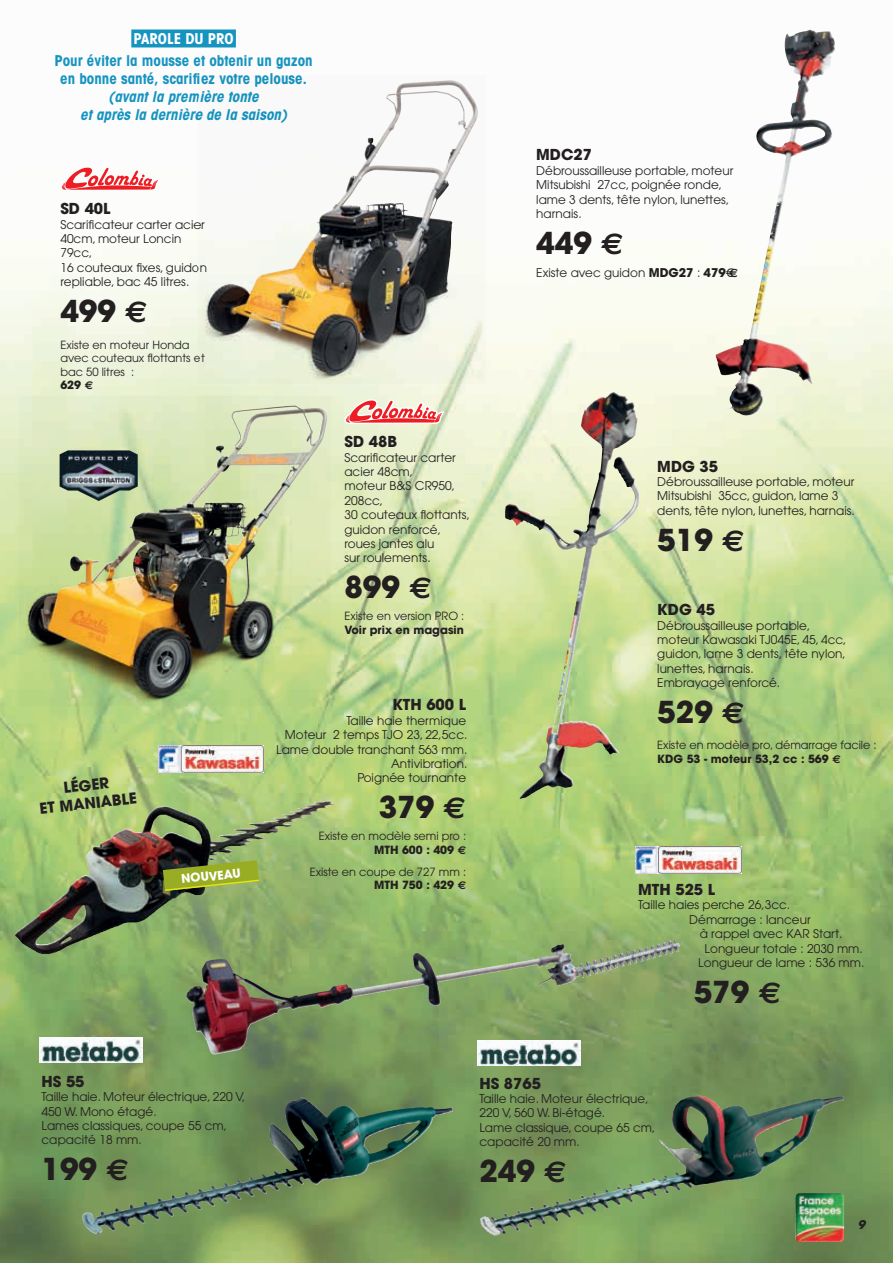
<style>
.page{position:relative;width:893px;height:1263px;background:#fff}
.page>*{position:absolute;margin:0;border:0;box-sizing:border-box;transform-origin:0 0}
.t1{font:700 30px "Avant Garde";color:#231f20}
.t2{font:700 condensed 15px/18px "Avant Garde";color:#1694c0;text-align:center}
.t3{font:700 15px/18px "Avant Garde";color:#231f20;text-align:center}
.t4{font:italic 700 condensed 15px/18px "Avant Garde";color:#1694c0;text-align:center}
.t5{font:700 condensed 15px "Avant Garde";color:#fff}
.t6{font:12px/14.4px "Avant Garde";color:#231f20}
.t7{font:700 12px "Avant Garde";color:#fff}
.t8{font:italic 700 12px "Avant Garde";color:#231f20}
.t9{font:11.25px/13.5px "Avant Garde";color:#231f20}
.t10{font:700 11.25px "Avant Garde";color:#231f20}
.s1{font-family:"Euro Sans"}
.s2{font-weight:700}
.s3{font-family:"Euro Sans";font-weight:700}
</style>
<div class="page">
<img style="left:0;top:29px;width:893px;height:1234px">
<div style="left:131px;top:29px;width:105px;height:18px;background:#1694c0"></div>
<svg style="left:60px;top:166px;width:100px;height:25px"></svg>
<svg style="left:344px;top:399px;width:100px;height:25px"></svg>
<img style="left:785px;top:30px;width:25px;height:10px">
<img style="left:589px;top:392px;width:25px;height:14px">
<img style="left:148px;top:801px;width:176px;height:41px">
<svg style="left:163px;top:860px;width:98px;height:32px;background:#889a31"></svg>
<img style="left:158px;top:745px;width:106px;height:27px">
<img style="left:660px;top:939px;width:15px;height:8px">
<img style="left:636px;top:846px;width:105px;height:27px">
<img style="left:82px;top:1098px;width:222px;height:136px">
<img style="left:656px;top:1096px;width:39px;height:85px">
<img style="left:477px;top:1040px;width:103px;height:25px">
<img style="left:39px;top:1037px;width:103px;height:25px">
<img style="left:795px;top:1193px;width:49px;height:49px">
<img style="left:19px;top:396px;width:312px;height:309px">
<img style="left:231px;top:405px;width:63px;height:40px">
<img style="left:199px;top:75px;width:287px;height:309px">
<img style="left:386px;top:80px;width:63px;height:46px">
<p class="t5" style="left:133px;top:29px;width:102px">PAROLE DU PRO</p>
<p class="t2" style="left:54px;top:52px;width:260px">Pour éviter la mousse et obtenir un gazon en bonne santé, scarifiez votre pelouse.</p>
<p class="t4" style="left:80px;top:88px;width:212px">(avantla première tonte etaprèsla dernière de la saison)</p>
<p class="t3" style="left:60px;top:200px;width:52px">SD 40L</p>
<p class="t6" style="left:60px;top:217px;width:148px">Scarificateur carter acier<br>40cm, moteur Loncin<br>79cc,<br>16 couteaux fixes, guidon repliable, bac 45 litres.</p>
<h1 class="t1" style="left:60px;top:292px;width:89px">499 <span class="s1">E</span></h1>
<p class="t9" style="left:60px;top:338px;width:146px">Existe en moteur Honda avec couteaux flottants et bac 50 litres :<br><span class="s2">629</span> <span class="s3">€</span></p>
<p class="t3" style="left:37px;top:781px;width:99px;rotate:-6deg">LÉGER<br>ET MANIABLE</p>
<p class="t7" style="left:181px;top:871px;width:61px;rotate:-6deg">NOUVEAU</p>
<p class="t3" style="left:344px;top:433px;width:54px">SD 48B</p>
<p class="t6" style="left:344px;top:450px;width:127px">Scarificateur carter acier 48cm,<br>moteur B&amp;S CR950,<br>208cc,<br>30 couteaux flottants, guidon renforcé, roues jantes alu<br>sur roulements.</p>
<h1 class="t1" style="left:344px;top:568px;width:89px">899 <span class="s1">E</span></h1>
<p class="t9" style="left:344px;top:609px;width:121px">Existe en version PRO :</p>
<p class="t10" style="left:344px;top:622px;width:121px">Voir prix en magasin</p>
<p class="t3" style="left:392px;top:696px;width:75px">KTH 600 L</p>
<p class="t6" style="left:276px;top:713px;width:193px;text-align:right">Taille haie thermique<br>Moteur 2 temps TJO 23, 22,5cc.<br>Lame double tranchant 563 mm.<br>Antivibration.<br>Poignée tournante</p>
<h1 class="t1" style="left:379px;top:788px;width:89px">379 <span class="s1">E</span></h1>
<p class="t9" style="left:319px;top:829px;width:149px;text-align:right">Existe en modèle semi pro :<br><span class="s2">MTH 600 : 409</span> <span class="s3">€</span></p>
<p class="t9" style="left:310px;top:865px;width:158px;text-align:right">Existe en coupe de 727 mm :<br><span class="s2">MTH 750 : 429</span> <span class="s3">€</span></p>
<p class="t3" style="left:536px;top:146px;width:57px">MDC27</p>
<p class="t6" style="left:536px;top:163px;width:199px">Débroussailleuse portable, moteur<br>Mitsubishi 27cc, poignée ronde, lame 3 dents, tête nylon, lunettes, harnais.</p>
<h1 class="t1" style="left:536px;top:223px;width:89px">449 <span class="s1">E</span></h1>
<p class="t6" style="left:536px;top:265px;width:203px">Existe avec guidon <span class="s2">MDG27</span> : <span class="s2">479</span> <span class="s3">€</span></p>
<p class="t3" style="left:657px;top:457px;width:62px">MDG 35</p>
<p class="t6" style="left:657px;top:474px;width:199px">Débroussailleuse portable, moteur<br>Mitsubishi 35cc, guidon, lame 3 dents, tête nylon, lunettes, harnais.</p>
<h1 class="t1" style="left:657px;top:520px;width:89px">519 <span class="s1">E</span></h1>
<p class="t3" style="left:657px;top:600px;width:59px">KDG 45</p>
<p class="t6" style="left:657px;top:618px;width:191px">Débroussailleuse portable, moteur Kawasaki TJ045E, 45, 4cc, guidon, lame 3 dents, tête nylon, lunettes, harnais.<br>Embrayage renforcé.</p>
<h1 class="t1" style="left:657px;top:693px;width:89px">529 <span class="s1">E</span></h1>
<p class="t9" style="left:657px;top:738px;width:221px">Existe en modèle pro, démarrage facile :<br><span class="s2">KDG 53 - moteur 53,2 cc : 569</span> <span class="s3">€</span></p>
<p class="t3" style="left:638px;top:880px;width:78px">MTH 525 L</p>
<p class="t6" style="left:638px;top:898px;width:153px">Taille haies perche 26,3cc.</p>
<p class="t6" style="left:689px;top:912px;width:123px">Démarrage : lanceur</p>
<p class="t6" style="left:700px;top:926px;width:144px">à rappel avec KAR Start.</p>
<p class="t6" style="left:705px;top:941px;width:160px">Longueur totale : 2030 mm.</p>
<p class="t6" style="left:698px;top:955px;width:168px">Longueur de lame : 536 mm.</p>
<h1 class="t1" style="left:694px;top:972px;width:89px">579 <span class="s1">E</span></h1>
<p class="t3" style="left:41px;top:1072px;width:45px">HS 55</p>
<p class="t6" style="left:41px;top:1089px;width:205px">Taille haie. Moteur électrique, 220 V,<br>450 W. Mono étagé.<br>Lames classiques, coupe 55 cm, capacité 18 mm.</p>
<h1 class="t1" style="left:41px;top:1150px;width:89px">199 <span class="s1">E</span></h1>
<p class="t3" style="left:479px;top:1074px;width:63px">HS 8765</p>
<p class="t6" style="left:479px;top:1091px;width:177px">Taille haie. Moteur électrique,<br>220 V, 560 W. Bi-étagé.<br>Lame classique, coupe 65 cm, capacité 20 mm.</p>
<h1 class="t1" style="left:479px;top:1152px;width:89px">249 <span class="s1">E</span></h1>
<p class="t8" style="left:858px;top:1217px;width:9px">9</p>
</div>
